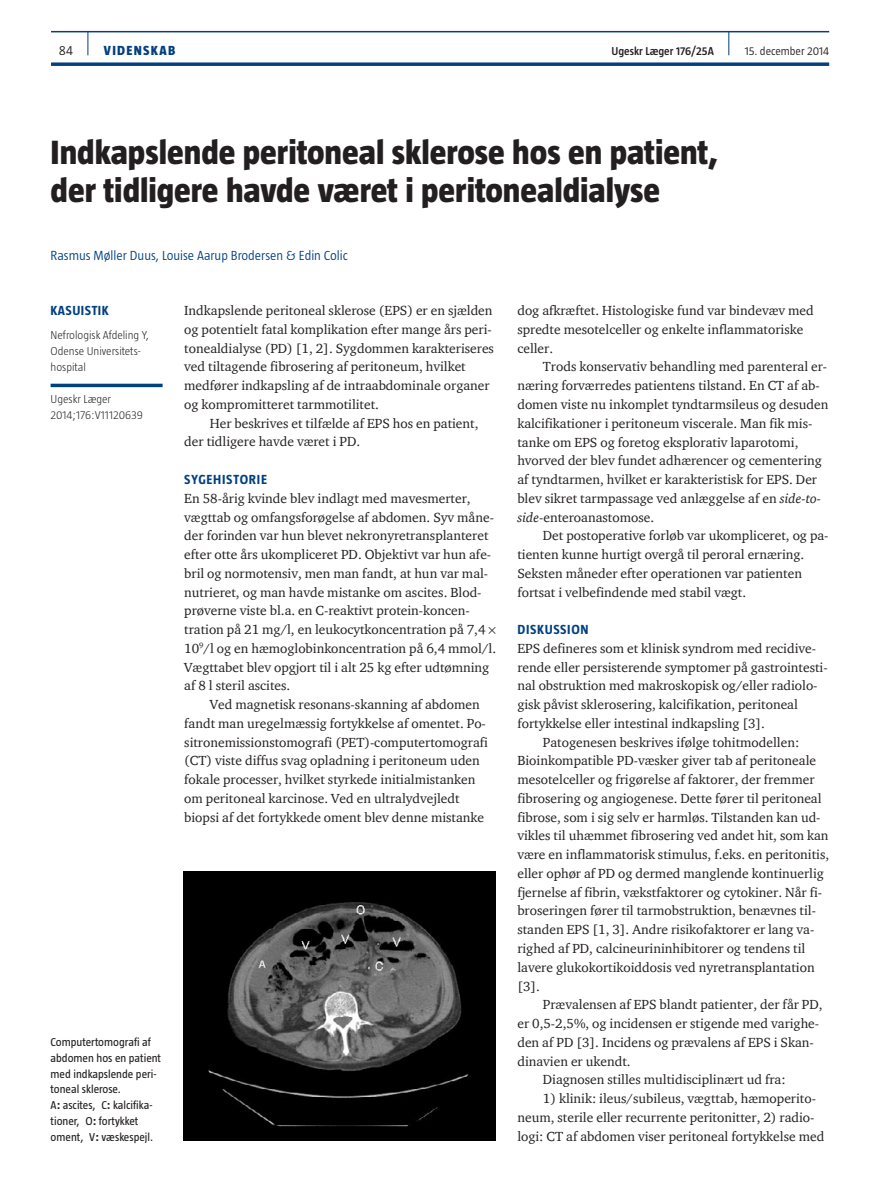
<style>
.page{position:relative;width:893px;height:1191px;background:#fff}
.page>*{position:absolute;margin:0;border:0;box-sizing:border-box;transform-origin:0 0}
.t1{font:800 34.5px/38.2px "Taz";color:#231f20}
.t2{font:13.5px/18.8px "ITC Charter Com";color:#231f20}
.t3{font:300 13.5px "Taz";color:#014081}
.t4{font:700 13.5px "Taz";letter-spacing:.04em;color:#014081}
.t5{font:800 13.5px "Taz";letter-spacing:.095em;color:#014081}
.t6{font:300 13.5px "Taz";color:#231f20}
.t7{font:11.7px/15.8px "Taz";color:#231f20}
.t8{font:300 11.7px/15.8px "Taz";color:#231f20}
.t9{font:600 11.7px "Taz";color:#231f20}
.t10{font:300 11.7px "Taz";color:#231f20}
.s1{font-weight:700}
.s2{font-style:italic}
</style>
<div class="page">
<hr style="left:51px;top:31px;width:778px;height:1px;background:#014081">
<svg style="left:51px;top:62px;width:778px;height:4px;background:#235991"></svg>
<svg style="left:88px;top:32px;width:1px;height:23px"></svg>
<svg style="left:728px;top:32px;width:1px;height:23px"></svg>
<hr style="left:51px;top:384px;width:112px;height:3px;background:#014081">
<img style="left:184px;top:871px;width:312px;height:269px">
<p class="t6" style="left:59px;top:43px;width:16px">84</p>
<p class="t5" style="left:104px;top:43px;width:73px">VIDENSKAB</p>
<p class="t9" style="left:611px;top:45px;width:104px">Ugeskr Læger 176/25A</p>
<p class="t10" style="left:745px;top:45px;width:86px">15. december 2014</p>
<h1 class="t1" style="left:51px;top:133px;width:669px">Indkapslende peritoneal sklerose hos en patient, der tidligere havde været i peritonealdialyse</h1>
<p class="t3" style="left:51px;top:248px;width:299px">Rasmus Møller Duus, Louise Aarup Brodersen &amp; Edin Colic</p>
<p class="t4" style="left:51px;top:303px;width:59px">KASUISTIK</p>
<p class="t8" style="left:51px;top:327px;width:100px">Nefrologisk Afdeling Y,<br>Odense Universitets&shy;hospital</p>
<p class="t8" style="left:51px;top:391px;width:94px">Ugeskr Læger<br>2014;176:V11120639</p>
<p class="t2" style="left:184px;top:301px;width:311px">Indkapslende peritoneal sklerose (EPS) er en sjælden og potentielt fatal komplikation efter mange års peri&shy;tonealdialyse (PD) [1, 2]. Sygdommen karakteriseres ved tiltagende fibrosering af peritoneum, hvilket medfører indkapsling af de intraabdominale organer og kompromitteret tarmmotilitet.</p>
<p class="t2" style="left:184px;top:413px;width:296px;text-indent:26px">Her beskrives et tilfælde af EPS hos en patient, der tidligere havde været i PD.</p>
<p class="t4" style="left:184px;top:472px;width:46px">SYGE HISTORIE</p>
<p class="t2" style="left:184px;top:488px;width:313px">En 58-årig kvinde blev indlagt med mavesmerter, vægttab og omfangsforøgelse af abdomen. Syv måne&shy;der forinden var hun blevet nekronyretransplanteret efter otte års ukompliceret PD. Objektivt var hun afe&shy;bril og normotensiv, men man fandt, at hun var mal&shy;nutrieret, og man havde mistanke om ascites. Blod&shy;prøverne viste bl.a. en C-reaktivt protein-koncen&shy;tration på 21 mg/l, en leukocytkoncentration på 7,4<br>10<sup>9</sup>/l og en hæmoglobinkoncentration på 6,4 mmol/l.<br>Vægttabet blev opgjort til i alt 25 kg efter udtømning af 8 l steril ascites.</p>
<p class="t2" style="left:184px;top:695px;width:305px;text-indent:26px">Ved magnetisk resonans-skanning af abdomen fandt man uregelmæssig fortykkelse af omentet. Po&shy;sitronemissionstomografi (PET)-computertomografi (CT) viste diffus svag opladning i peritoneum uden fokale processer, hvilket styrkede initialmistanken om peritoneal karcinose. Ved en ultralydvejledt biopsi af det fortykkede oment blev denne mistanke</p>
<p class="t7" style="left:51px;top:1034px;width:112px">Computertomografi af abdomen hos en patient med indkapslende peri&shy;toneal sklerose.<br>A<span class="s1">:</span> ascites, C<span class="s1">:</span> kalcifika&shy;tioner, O<span class="s1">:</span> fortykket oment, V<span class="s1">:</span> væskespejl.</p>
<p class="t2" style="left:517px;top:301px;width:298px">dog afkræftet. Histologiske fund var bindevæv med spredte mesotelceller og enkelte inflammatoriske celler.</p>
<p class="t2" style="left:517px;top:357px;width:313px;text-indent:26px">Trods konservativ behandling med parenteral er&shy;næring forværredes patientens tilstand. En CT af ab&shy;domen viste nu inkomplet tyndtarmsileus og desuden kalcifikationer i peritoneum viscerale. Man fik mis&shy;tanke om EPS og foretog eksplorativ laparotomi, hvorved der blev fundet adhærencer og cementering af tyndtarmen, hvilket er karakteristisk for EPS. Der blev sikret tarmpassage ved anlæggelse af en <span class="s2">side-to&shy;side</span>-enteroanastomose.</p>
<p class="t2" style="left:517px;top:526px;width:313px;text-indent:26px">Det postoperative forløb var ukompliceret, og pa&shy;tienten kunne hurtigt overgå til peroral ernæring.<br>Seksten måneder efter operationen var patienten fortsat i velbefindende med stabil vægt.</p>
<p class="t4" style="left:517px;top:622px;width:36px">DISKUSSION</p>
<p class="t2" style="left:517px;top:638px;width:300px">EPS defineres som et klinisk syndrom med recidive-</p>
<p class="t2" style="left:517px;top:657px;width:312px">rende eller persisterende symptomer på gastrointesti-</p>
<p class="t2" style="left:517px;top:676px;width:302px">nal obstruktion med makroskopisk og/eller radiolo-</p>
<p class="t2" style="left:517px;top:695px;width:282px">gisk påvist sklerosering, kalcifikation, peritoneal</p>
<p class="t2" style="left:517px;top:713px;width:249px">fortykkelse eller intestinal indkapsling [3].</p>
<p class="t2" style="left:543px;top:732px;width:258px">Patogenesen beskrives ifølge tohitmodellen:</p>
<p class="t2" style="left:517px;top:751px;width:300px">Bioinkompatible PD-væsker giver tab af peritoneale</p>
<p class="t2" style="left:517px;top:770px;width:299px">mesotelceller og frigørelse af faktorer, der fremmer</p>
<p class="t2" style="left:517px;top:788px;width:306px">fibrosering og angiogenese. Dette fører til peritoneal</p>
<p class="t2" style="left:517px;top:807px;width:305px">fibrose, som i sig selv er harmløs. Tilstanden kan ud-</p>
<p class="t2" style="left:517px;top:826px;width:313px">vikles til uhæmmet fibrosering ved andet hit, som kan</p>
<p class="t2" style="left:517px;top:845px;width:313px">være en inflammatorisk stimulus, f.eks. en peritonitis,</p>
<p class="t2" style="left:517px;top:863px;width:308px">eller ophør af PD og dermed manglende kontinuerlig</p>
<p class="t2" style="left:517px;top:882px;width:306px">fjernelse af fibrin, vækstfaktorer og cytokiner. Når fi-</p>
<p class="t2" style="left:517px;top:901px;width:300px">broseringen fører til tarmobstruktion, benævnes til-</p>
<p class="t2" style="left:517px;top:920px;width:298px">standen EPS [1, 3]. Andre risikofaktorer er lang va-</p>
<p class="t2" style="left:517px;top:938px;width:289px">righed af PD, calcineurininhibitorer og tendens til</p>
<p class="t2" style="left:517px;top:957px;width:299px">lavere glukokortikoiddosis ved nyretransplantation</p>
<p class="t2" style="left:517px;top:976px;width:24px">[3].</p>
<p class="t2" style="left:543px;top:995px;width:281px">Prævalensen af EPS blandt patienter, der får PD,</p>
<p class="t2" style="left:517px;top:1013px;width:303px">er 0,5-2,5%, og incidensen er stigende med varighe-</p>
<p class="t2" style="left:517px;top:1032px;width:297px">den af PD [3]. Incidens og prævalens af EPS i Skan-</p>
<p class="t2" style="left:517px;top:1051px;width:115px">dinavien er ukendt.</p>
<p class="t2" style="left:543px;top:1070px;width:244px">Diagnosen stilles multidisciplinært ud fra:</p>
<p class="t2" style="left:517px;top:1088px;width:309px;text-indent:26px">1) klinik: ileus/subileus, vægttab, hæmoperito&shy;neum, sterile eller recurrente peritonitter, 2) radio&shy;logi: CT af abdomen viser peritoneal fortykkelse med</p>
</div>
